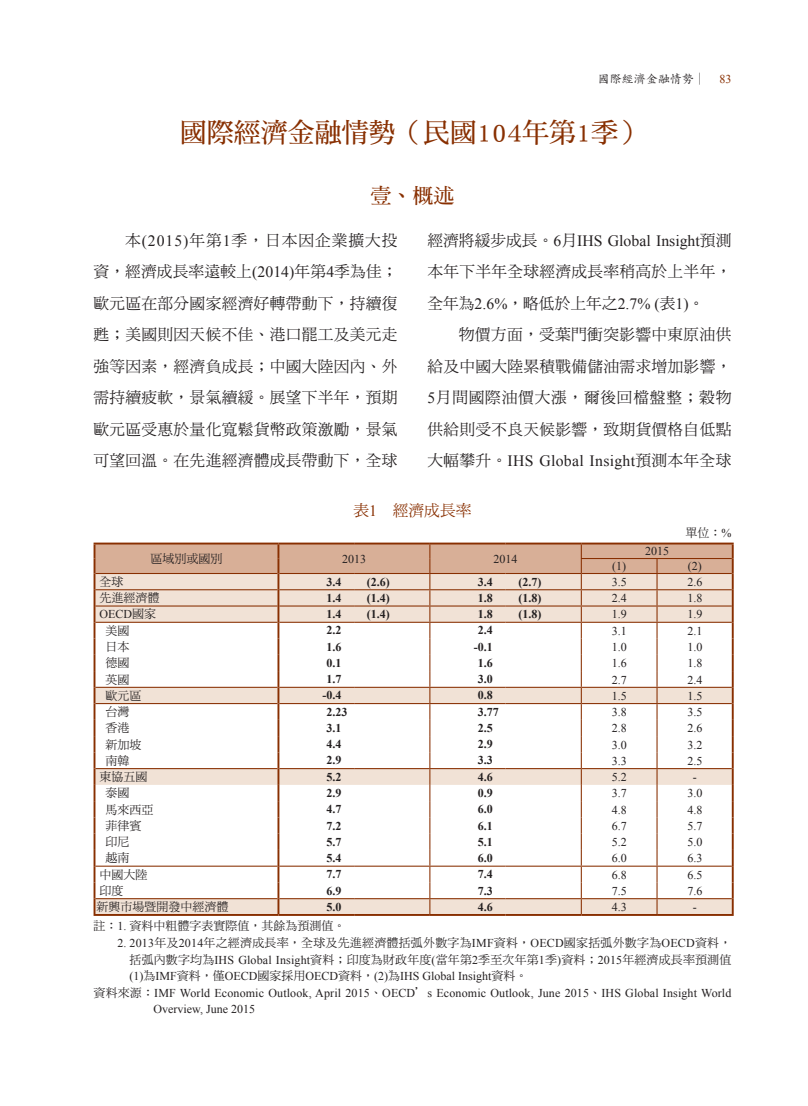
<style>
.page{position:relative;width:808px;height:1106px;background:#fff}
.page>*{position:absolute;margin:0;border:0;box-sizing:border-box;transform-origin:0 0}
.t1{font:27px "DF Ming Std W7";color:#882f01}
.t2{font:21px "DF Ming Std W7";color:#882f01}
.t3{font:15.75px/31.5px "DF Ming Std W5";letter-spacing:.015em;color:#231f20;text-align:justify}
.t4{font:15.75px "Times New Roman";letter-spacing:.01em;color:#231f20}
.t5{font:15.75px "DF Ming Std W5";color:#882f01}
.t6{font:12px "Times New Roman";letter-spacing:.01em;color:#231f20}
.t7{font:12px/16.5px "DF Ming Std W5";color:#231f20;text-align:right}
.t8{font:700 12px "Times New Roman";color:#231f20}
.t9{font:12px "DF Kai Shu Std W5";color:#231f20}
.s1{font-family:"Times New Roman";color:#882f01}
.s2{font-family:"Times New Roman"}
.s3{font-family:"DF Ming Std W5"}
</style>
<div class="page">
<hr style="left:94px;top:542px;width:184px;height:2px;background:#882f01">
<hr style="left:278px;top:542px;width:76px;height:2px;background:#882f01">
<hr style="left:354px;top:542px;width:76px;height:2px;background:#882f01">
<hr style="left:430px;top:542px;width:76px;height:2px;background:#882f01">
<hr style="left:506px;top:542px;width:75px;height:2px;background:#882f01">
<hr style="left:581px;top:542px;width:76px;height:2px;background:#882f01">
<hr style="left:657px;top:542px;width:77px;height:2px;background:#882f01">
<hr style="left:94px;top:914px;width:184px;height:2px;background:#882f01">
<svg style="left:94px;top:543px;width:640px;height:371px"></svg>
<hr style="left:278px;top:914px;width:76px;height:2px;background:#882f01">
<hr style="left:354px;top:914px;width:76px;height:2px;background:#882f01">
<hr style="left:430px;top:914px;width:76px;height:2px;background:#882f01">
<hr style="left:506px;top:914px;width:75px;height:2px;background:#882f01">
<hr style="left:581px;top:914px;width:76px;height:2px;background:#882f01">
<hr style="left:657px;top:914px;width:77px;height:2px;background:#882f01">
<p class="t9" style="left:598px;top:73px;width:135px">國際經濟金融情勢∣ <span class="s1">83</span></p>
<h1 class="t1" style="left:180px;top:118px;width:467px">國際經濟金融情勢（民國104年第1季）</h1>
<h2 class="t2" style="left:370px;top:184px;width:85px">壹、概述</h2>
<h3 class="t3" style="left:94px;top:224px;width:306px;text-indent:31px">本<span class="s2">(2015)</span>年第<span class="s2">1</span>季，日本因企業擴大投資，經濟成長率遠較上<span class="s2">(2014)</span>年第<span class="s2">4</span>季為佳；歐元區在部分國家經濟好轉帶動下，持續復甦；美國則因天候不佳、港口罷工及美元走強等因素，經濟負成長；中國大陸因內、外需持續疲軟，景氣續緩。展望下半年，預期歐元區受惠於量化寬鬆貨幣政策激勵，景氣可望回溫。在先進經濟體成長帶動下，全球</h3>
<h3 class="t4" style="left:427px;top:230px;width:306px"><span class="s3">經濟將緩步成長。</span>6<span class="s3">月</span>IHS Global Insight<span class="s3">預測</span></h3>
<h3 class="t3" style="left:427px;top:255px;width:306px">本年下半年全球經濟成長率稍高於上半年，全年為<span class="s2">2.6%</span>，略低於上年之<span class="s2">2.7% (</span>表<span class="s2">1)</span>。</h3>
<h3 class="t3" style="left:427px;top:318px;width:306px;text-indent:32px">物價方面，受葉門衝突影響中東原油供給及中國大陸累積戰備儲油需求增加影響，<span class="s2">5</span>月間國際油價大漲，爾後回檔盤整；穀物供給則受不良天候影響，致期貨價格自低點</h3>
<h3 class="t4" style="left:427px;top:450px;width:306px"><span class="s3">大幅攀升。</span>IHS Global Insight<span class="s3">預測本年全球</span></h3>
<h3 class="t5" style="left:353px;top:501px;width:120px">表<span class="s2">1</span> 經濟成長率</h3>
<p class="t7" style="left:685px;top:524px;width:47px">單位：<span class="s2">%</span></p>
<p class="t7" style="left:150px;top:550px;width:74px">區域別或國別</p>
<p class="t6" style="left:342px;top:551px;width:25px">2013</p>
<p class="t6" style="left:494px;top:551px;width:25px">2014</p>
<p class="t6" style="left:645px;top:543px;width:25px">2015</p>
<p class="t6" style="left:612px;top:558px;width:15px">(1)</p>
<p class="t6" style="left:688px;top:558px;width:15px">(2)</p>
<p class="t7" style="left:100px;top:573px;width:25px">全球</p>
<p class="t8" style="left:326px;top:573px;width:16px">3.4</p>
<p class="t8" style="left:367px;top:573px;width:24px">(2.6)</p>
<p class="t8" style="left:478px;top:573px;width:16px">3.4</p>
<p class="t8" style="left:518px;top:573px;width:24px">(2.7)</p>
<p class="t6" style="left:612px;top:574px;width:16px">3.5</p>
<p class="t6" style="left:687px;top:574px;width:16px">2.6</p>
<p class="t7" style="left:100px;top:589px;width:61px">先進經濟體</p>
<p class="t8" style="left:326px;top:589px;width:16px">1.4</p>
<p class="t8" style="left:367px;top:589px;width:24px">(1.4)</p>
<p class="t8" style="left:478px;top:589px;width:16px">1.8</p>
<p class="t8" style="left:518px;top:589px;width:24px">(1.8)</p>
<p class="t6" style="left:612px;top:590px;width:16px">2.4</p>
<p class="t6" style="left:687px;top:590px;width:16px">1.8</p>
<p class="t6" style="left:100px;top:606px;width:58px">OECD<span class="s3">國家</span></p>
<p class="t8" style="left:326px;top:606px;width:16px">1.4</p>
<p class="t8" style="left:367px;top:606px;width:24px">(1.4)</p>
<p class="t8" style="left:478px;top:606px;width:16px">1.8</p>
<p class="t8" style="left:518px;top:606px;width:24px">(1.8)</p>
<p class="t6" style="left:612px;top:606px;width:16px">1.9</p>
<p class="t6" style="left:687px;top:606px;width:16px">1.9</p>
<p class="t7" style="left:106px;top:622px;width:25px">美國</p>
<p class="t8" style="left:326px;top:622px;width:16px">2.2</p>
<p class="t8" style="left:478px;top:622px;width:16px">2.4</p>
<p class="t6" style="left:612px;top:622px;width:16px">3.1</p>
<p class="t6" style="left:687px;top:622px;width:16px">2.1</p>
<p class="t7" style="left:106px;top:638px;width:25px">日本</p>
<p class="t8" style="left:326px;top:638px;width:16px">1.6</p>
<p class="t8" style="left:474px;top:638px;width:20px">-0.1</p>
<p class="t6" style="left:612px;top:639px;width:16px">1.0</p>
<p class="t6" style="left:687px;top:639px;width:16px">1.0</p>
<p class="t7" style="left:106px;top:654px;width:25px">德國</p>
<p class="t8" style="left:326px;top:654px;width:16px">0.1</p>
<p class="t8" style="left:478px;top:654px;width:16px">1.6</p>
<p class="t6" style="left:612px;top:655px;width:16px">1.6</p>
<p class="t6" style="left:687px;top:655px;width:16px">1.8</p>
<p class="t7" style="left:106px;top:670px;width:25px">英國</p>
<p class="t8" style="left:326px;top:671px;width:16px">1.7</p>
<p class="t8" style="left:478px;top:671px;width:16px">3.0</p>
<p class="t6" style="left:612px;top:671px;width:16px">2.7</p>
<p class="t6" style="left:687px;top:671px;width:16px">2.4</p>
<p class="t7" style="left:106px;top:687px;width:37px">歐元區</p>
<p class="t8" style="left:322px;top:687px;width:20px">-0.4</p>
<p class="t8" style="left:478px;top:687px;width:16px">0.8</p>
<p class="t6" style="left:612px;top:687px;width:16px">1.5</p>
<p class="t6" style="left:687px;top:687px;width:16px">1.5</p>
<p class="t7" style="left:106px;top:703px;width:25px">台灣</p>
<p class="t8" style="left:326px;top:703px;width:22px">2.23</p>
<p class="t8" style="left:478px;top:703px;width:22px">3.77</p>
<p class="t6" style="left:612px;top:704px;width:16px">3.8</p>
<p class="t6" style="left:687px;top:704px;width:16px">3.5</p>
<p class="t7" style="left:106px;top:719px;width:25px">香港</p>
<p class="t8" style="left:326px;top:719px;width:16px">3.1</p>
<p class="t8" style="left:478px;top:719px;width:16px">2.5</p>
<p class="t6" style="left:612px;top:720px;width:16px">2.8</p>
<p class="t6" style="left:687px;top:720px;width:16px">2.6</p>
<p class="t7" style="left:106px;top:735px;width:37px">新加坡</p>
<p class="t8" style="left:326px;top:736px;width:16px">4.4</p>
<p class="t8" style="left:478px;top:736px;width:16px">2.9</p>
<p class="t6" style="left:612px;top:736px;width:16px">3.0</p>
<p class="t6" style="left:687px;top:736px;width:16px">3.2</p>
<p class="t7" style="left:106px;top:752px;width:25px">南韓</p>
<p class="t8" style="left:326px;top:752px;width:16px">2.9</p>
<p class="t8" style="left:478px;top:752px;width:16px">3.3</p>
<p class="t6" style="left:612px;top:752px;width:16px">3.3</p>
<p class="t6" style="left:687px;top:752px;width:16px">2.5</p>
<p class="t7" style="left:100px;top:768px;width:49px">東協五國</p>
<p class="t8" style="left:326px;top:768px;width:16px">5.2</p>
<p class="t8" style="left:478px;top:768px;width:16px">4.6</p>
<p class="t6" style="left:612px;top:769px;width:16px">5.2</p>
<p class="t6" style="left:693px;top:769px;width:5px">-</p>
<p class="t7" style="left:106px;top:784px;width:25px">泰國</p>
<p class="t8" style="left:326px;top:784px;width:16px">2.9</p>
<p class="t8" style="left:478px;top:784px;width:16px">0.9</p>
<p class="t6" style="left:612px;top:785px;width:16px">3.7</p>
<p class="t6" style="left:687px;top:785px;width:16px">3.0</p>
<p class="t7" style="left:106px;top:800px;width:49px">馬來西亞</p>
<p class="t8" style="left:326px;top:801px;width:16px">4.7</p>
<p class="t8" style="left:478px;top:801px;width:16px">6.0</p>
<p class="t6" style="left:612px;top:801px;width:16px">4.8</p>
<p class="t6" style="left:687px;top:801px;width:16px">4.8</p>
<p class="t7" style="left:106px;top:817px;width:37px">菲律賓</p>
<p class="t8" style="left:326px;top:817px;width:16px">7.2</p>
<p class="t8" style="left:478px;top:817px;width:16px">6.1</p>
<p class="t6" style="left:612px;top:817px;width:16px">6.7</p>
<p class="t6" style="left:687px;top:817px;width:16px">5.7</p>
<p class="t7" style="left:106px;top:833px;width:25px">印尼</p>
<p class="t8" style="left:326px;top:833px;width:16px">5.7</p>
<p class="t8" style="left:478px;top:833px;width:16px">5.1</p>
<p class="t6" style="left:612px;top:834px;width:16px">5.2</p>
<p class="t6" style="left:687px;top:834px;width:16px">5.0</p>
<p class="t7" style="left:106px;top:849px;width:25px">越南</p>
<p class="t8" style="left:326px;top:849px;width:16px">5.4</p>
<p class="t8" style="left:478px;top:849px;width:16px">6.0</p>
<p class="t6" style="left:612px;top:850px;width:16px">6.0</p>
<p class="t6" style="left:687px;top:850px;width:16px">6.3</p>
<p class="t7" style="left:100px;top:865px;width:49px">中國大陸</p>
<p class="t8" style="left:326px;top:866px;width:16px">7.7</p>
<p class="t8" style="left:478px;top:866px;width:16px">7.4</p>
<p class="t6" style="left:612px;top:866px;width:16px">6.8</p>
<p class="t6" style="left:687px;top:866px;width:16px">6.5</p>
<p class="t7" style="left:100px;top:882px;width:25px">印度</p>
<p class="t8" style="left:326px;top:882px;width:16px">6.9</p>
<p class="t8" style="left:478px;top:882px;width:16px">7.3</p>
<p class="t6" style="left:612px;top:882px;width:16px">7.5</p>
<p class="t6" style="left:687px;top:882px;width:16px">7.6</p>
<p class="t7" style="left:97px;top:898px;width:134px">新興市場暨開發中經濟體</p>
<p class="t8" style="left:326px;top:898px;width:16px">5.0</p>
<p class="t8" style="left:478px;top:898px;width:16px">4.6</p>
<p class="t6" style="left:612px;top:899px;width:16px">4.3</p>
<p class="t6" style="left:693px;top:899px;width:5px">-</p>
<p class="t7" style="left:94px;top:917px;width:253px">註：<span class="s2">1.</span> 資料中粗體字表實際值，其餘為預測值。</p>
<p class="t7" style="left:118px;top:934px;width:615px"><span class="s2">2. 2013</span>年及<span class="s2">2014</span>年之經濟成長率，全球及先進經濟體括弧外數字為<span class="s2">IMF</span>資料，<span class="s2">OECD</span>國家括弧外數字為<span class="s2">OECD</span>資料，括弧內數字均為<span class="s2">IHS Global Insight</span>資料；印度為財政年度<span class="s2">(</span>當年第<span class="s2">2</span>季至次年第<span class="s2">1</span>季<span class="s2">)</span>資料；<span class="s2">2015</span>年經濟成長率預測值</p>
<p class="t6" style="left:130px;top:967px;width:399px">(1)<span class="s3">為</span>IMF<span class="s3">資料，僅</span>OECD<span class="s3">國家採用</span>OECD<span class="s3">資料，</span>(2)<span class="s3">為</span>IHS Global Insight<span class="s3">資料。</span></p>
<p class="t6" style="left:94px;top:984px;width:639px"><span class="s3">資料來源：</span>IMF World Economic Outlook, April 2015<span class="s3">、</span>OECD<span class="s3">’</span>s Economic Outlook, June 2015<span class="s3">、</span>IHS Global Insight World</p>
<p class="t6" style="left:154px;top:1000px;width:103px">Overview, June 2015</p>
</div>
